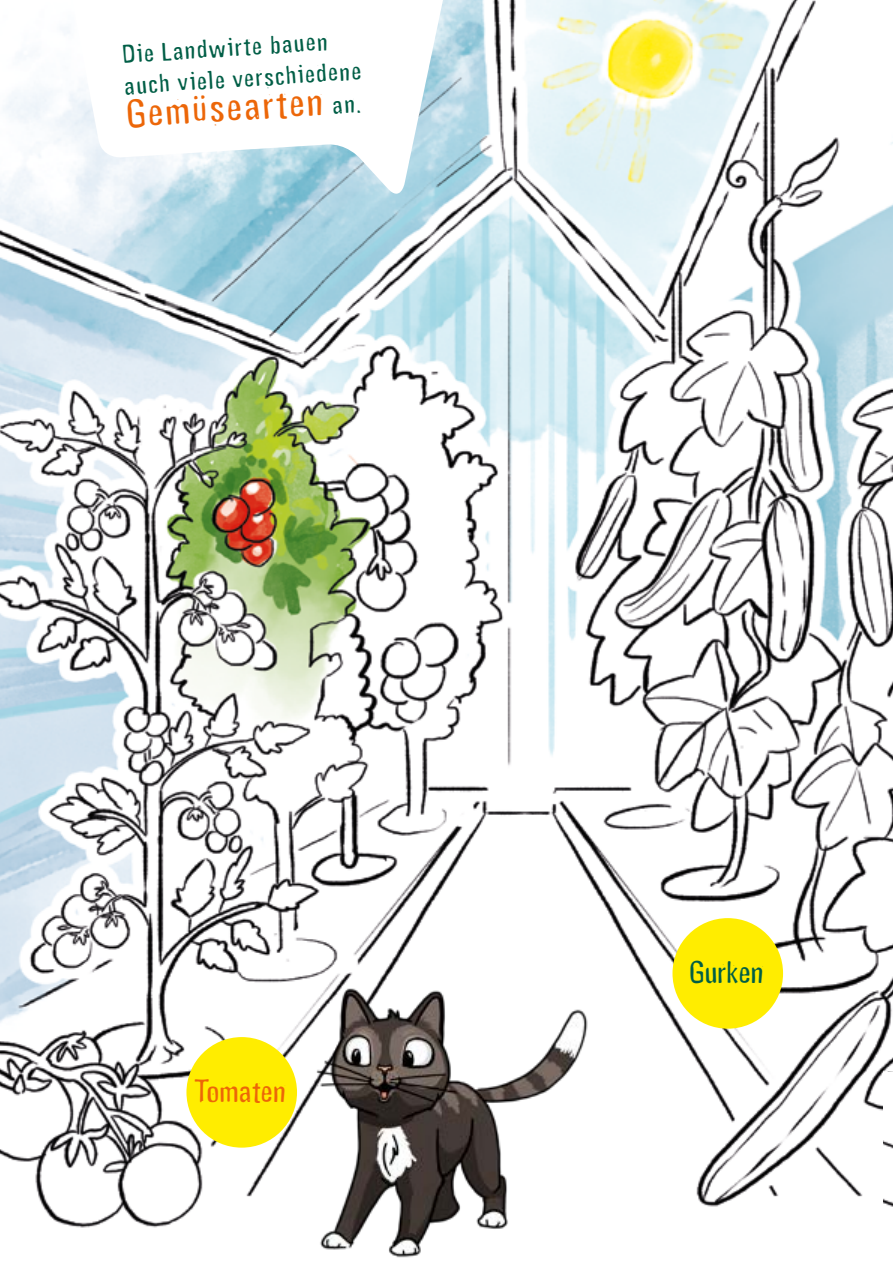
<style>
.page{position:relative;width:893px;height:1263px;background:#fff}
.page>*{position:absolute;margin:0;border:0;box-sizing:border-box;transform-origin:0 0}
.t1{font:42px "Gagamond";color:#ec6608}
.t2{font:33px "Gagamond";letter-spacing:-.01em;color:#ec6608}
.t3{font:33px "Gagamond";letter-spacing:-.01em;color:#005e46}
.t4{font:27px/31.5px "Gagamond";color:#005e46}
.s1{font-size:27px;color:#005e46}
</style>
<div class="page">
<img style="left:0;top:0;width:884px;height:1228px">
<img style="left:884px;top:204px;width:9px;height:1003px">
<img style="left:878px;top:23px;width:15px;height:162px">
<img style="left:233px;top:957px;width:383px;height:301px">
<svg style="left:60px;top:0;width:399px;height:203px"></svg>
<div style="left:186px;top:1037px;width:111px;height:111px;background:#ffed00;border-radius:50%"></div>
<div style="left:672px;top:918px;width:111px;height:111px;background:#ffed00;border-radius:50%"></div>
<p class="t4" style="left:121px;top:39px;width:239px;rotate:-4deg">Die Landwirte bauen auch viele verschiedene</p>
<h1 class="t1" style="left:125px;top:91px;width:236px;rotate:-4deg">Gemüsearten <span class="s1">an.</span></h1>
<p class="t2" style="left:195px;top:1073px;width:93px">Tomaten</p>
<p class="t3" style="left:689px;top:954px;width:76px">Gurken</p>
</div>
